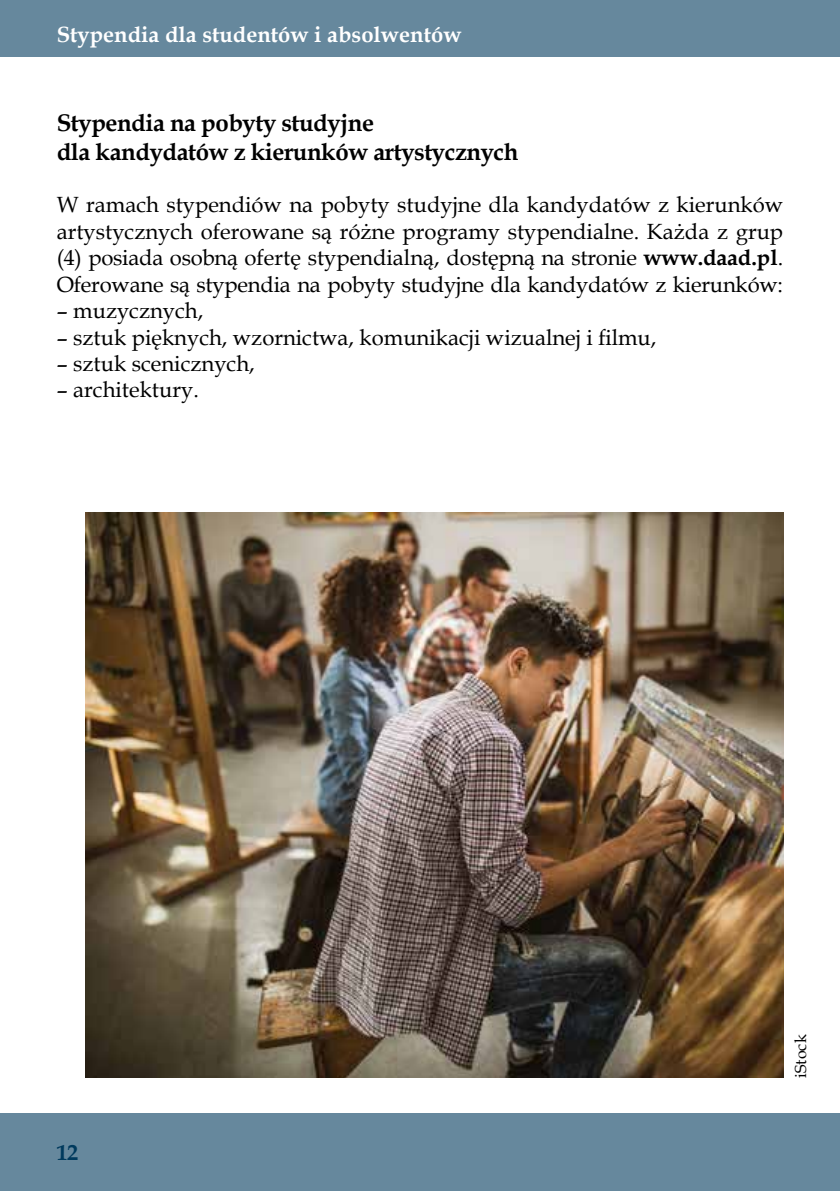
<style>
.page{position:relative;width:840px;height:1191px;background:#fff}
.page>*{position:absolute;margin:0;border:0;box-sizing:border-box;transform-origin:0 0}
.t1{font:700 24px "Book Antiqua";letter-spacing:-.02em;color:#000}
.t2{font:22px/26.4px "Book Antiqua";color:#000;text-align:justify}
.Heading_1{font:700 22px "Book Antiqua";color:#fff}
.Heading_1-2{font:700 22px "Book Antiqua";color:#003a5d}
.t3{font:16px "Book Antiqua";color:#000}
.s1{font-weight:700}
</style>
<div class="page">
<div style="left:0;top:0;width:839px;height:57px;background:#66889d"></div>
<div style="left:0;top:1113px;width:839px;height:78px;background:#66889d"></div>
<img style="left:85px;top:512px;width:697px;height:565px">
<p class="Heading_1" style="left:57px;top:20px;width:406px">Stypendia dla studentów i absolwentów</p>
<p class="t1" style="left:57px;top:106px;width:319px">Stypendia na pobyty studyjne</p>
<p class="t1" style="left:57px;top:135px;width:463px">dla kandydatów z kierunków artystycznych</p>
<p class="t2" style="left:57px;top:191px;width:727px">W ramach stypendiów na pobyty studyjne dla kandydatów z kierunków artystycznych oferowane są różne programy stypendialne. Każda z grup (4) posiada osobną ofertę stypendialną, dostępną na stronie <span class="s1">www.daad.pl</span>.<br>Oferowane są stypendia na pobyty studyjne dla kandydatów z kierunków:</p>
<p class="t2" style="left:57px;top:297px;width:148px">– muzycznych,</p>
<p class="t2" style="left:57px;top:323px;width:600px">– sztuk pięknych, wzornictwa, komunikacji wizualnej i filmu,</p>
<p class="t2" style="left:57px;top:350px;width:199px">– sztuk scenicznych,</p>
<p class="t2" style="left:57px;top:376px;width:143px">– architektury.</p>
<p class="Heading_1-2" style="left:57px;top:1137px;width:23px">12</p>
<p class="t3" style="left:789px;top:1077px;width:45px;rotate:-90deg">iStock</p>
</div>
